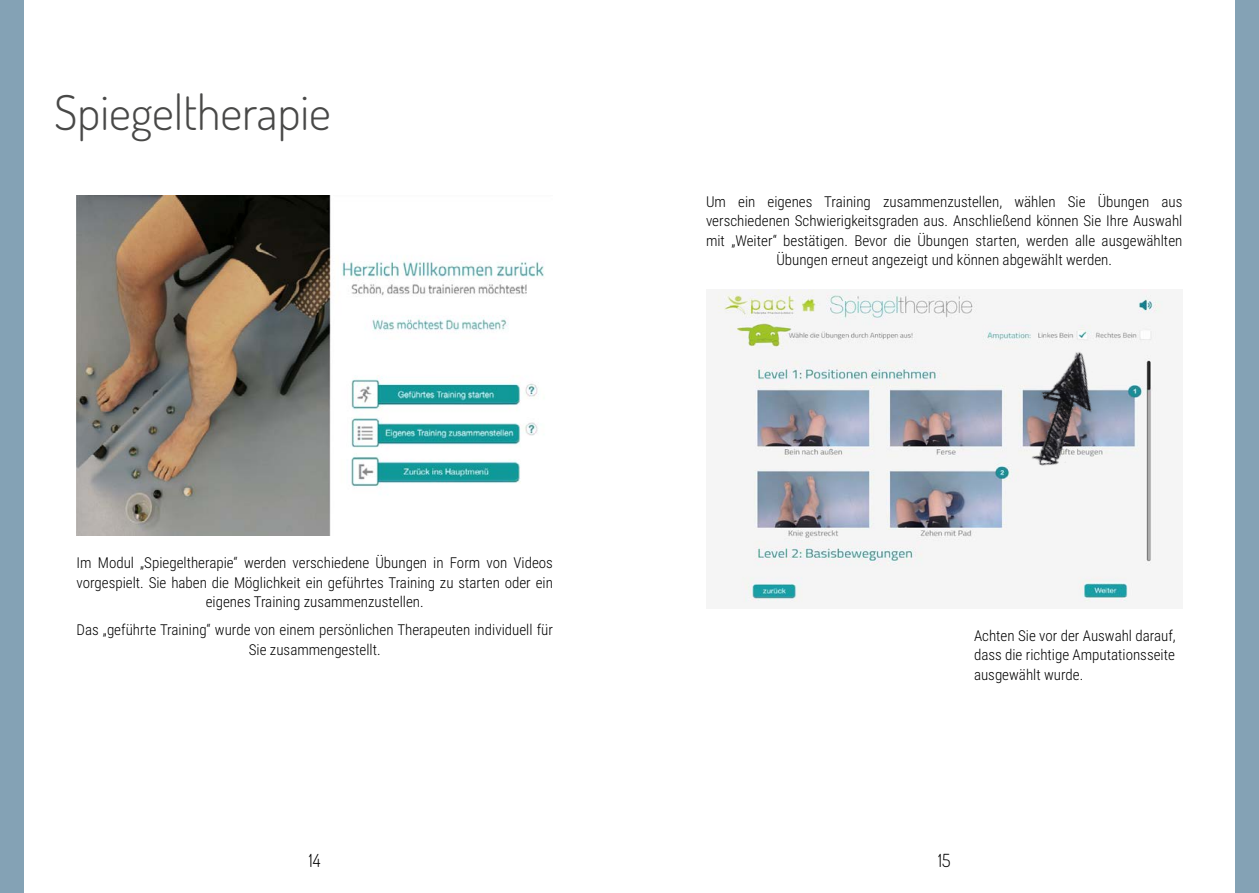
<style>
.page{position:relative;width:1259px;height:893px;background:#fff}
.page>*{position:absolute;margin:0;border:0;box-sizing:border-box;transform-origin:0 0}
.t1{font:300 48px "Dosis";color:#484847}
.t2{font:300 18px "Dosis";color:#000}
.t3{font:300 15px/19.5px "Roboto Condensed";color:#000;text-align:center}
</style>
<div class="page">
<img style="left:717px;top:289px;width:447px;height:314px">
<div style="left:0;top:0;width:24px;height:893px;background:#84a2b5"></div>
<img style="left:983px;top:318px;width:154px;height:189px">
<div style="left:1234px;top:0;width:25px;height:893px;background:#84a2b5"></div>
<img style="left:77px;top:196px;width:467px;height:340px">
<h1 class="t1" style="left:54px;top:81px;width:278px">Spiegeltherapie</h1>
<p class="t3" style="left:77px;top:553px;width:478px">Im Modul „Spiegeltherapie“ werden verschiedene Übungen in Form von Videos vorgespielt. Sie haben die Möglichkeit ein geführtes Training zu starten oder ein eigenes Training zusammenzustellen.</p>
<p class="t3" style="left:77px;top:620px;width:478px">Das „geführte Training“ wurde von einem persönlichen Therapeuten individuell für<br>Sie zusammengestellt.</p>
<p class="t3" style="left:706px;top:191px;width:478px">Um ein eigenes Training zusammenzustellen, wählen Sie Übungen aus verschiedenen Schwierigkeitsgraden aus. Anschließend können Sie Ihre Auswahl mit „Weiter“ bestätigen. Bevor die Übungen starten, werden alle ausgewählten Übungen erneut angezeigt und können abgewählt werden.</p>
<p class="t3" style="left:974px;top:625px;width:203px;text-align:justify">Achten Sie vor der Auswahl darauf, dass die richtige Amputationsseite ausgewählt wurde.</p>
<p class="t2" style="left:309px;top:848px;width:13px">14</p>
<p class="t2" style="left:938px;top:848px;width:14px">15</p>
</div>
